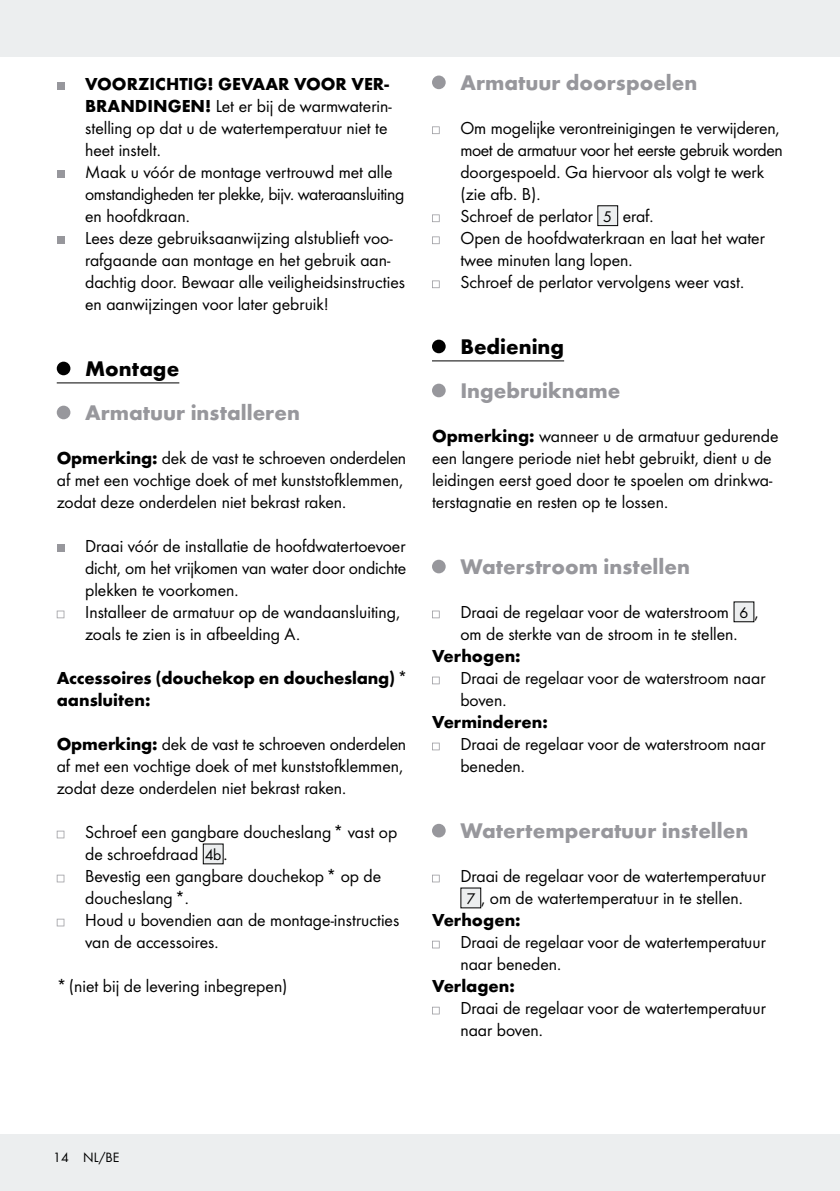
<style>
.page{position:relative;width:840px;height:1191px;background:#fff}
.page>*{position:absolute;margin:0;border:0;box-sizing:border-box;transform-origin:0 0}
.t1{font:700 22px "Futura";color:#97979c}
.t2{font:700 22px "Futura";color:#000}
.t3{font:18px/22px "Futura Boo";color:#000}
.t4{font:700 18px/22px "Futura";color:#000}
.t5{font:14px "Futura Boo";color:#000}
.s1{font-family:"Futura";font-weight:700}
.s2{font-size:16px}
</style>
<div class="page">
<div style="left:0;top:0;width:839px;height:57px;background:#eceeef"></div>
<div style="left:0;top:1134px;width:839px;height:57px;background:#eceeef"></div>
<hr style="left:57px;top:382px;width:122px;height:1px;background:#000">
<div style="left:57px;top:82px;width:7px;height:8px;background:#97979c"></div>
<div style="left:57px;top:170px;width:7px;height:8px;background:#97979c"></div>
<div style="left:57px;top:236px;width:7px;height:8px;background:#97979c"></div>
<div style="left:57px;top:362px;width:13px;height:13px;background:#000;border-radius:50%"></div>
<div style="left:57px;top:406px;width:13px;height:13px;background:#97979c;border-radius:50%"></div>
<div style="left:57px;top:544px;width:7px;height:8px;background:#97979c"></div>
<svg style="left:57px;top:610px;width:7px;height:8px"></svg>
<svg style="left:57px;top:830px;width:7px;height:8px"></svg>
<div style="left:203px;top:844px;width:20px;height:20px;background:#eceeef"></div>
<svg style="left:57px;top:874px;width:7px;height:8px"></svg>
<svg style="left:57px;top:918px;width:7px;height:8px"></svg>
<hr style="left:432px;top:360px;width:132px;height:1px;background:#000">
<div style="left:432px;top:76px;width:13px;height:13px;background:#97979c;border-radius:50%"></div>
<svg style="left:432px;top:126px;width:7px;height:8px"></svg>
<svg style="left:432px;top:214px;width:7px;height:8px"></svg>
<div style="left:597px;top:206px;width:20px;height:20px;background:#eceeef"></div>
<svg style="left:432px;top:236px;width:7px;height:8px"></svg>
<svg style="left:432px;top:280px;width:7px;height:8px"></svg>
<div style="left:432px;top:340px;width:13px;height:13px;background:#000;border-radius:50%"></div>
<div style="left:432px;top:384px;width:13px;height:13px;background:#97979c;border-radius:50%"></div>
<div style="left:432px;top:560px;width:13px;height:13px;background:#97979c;border-radius:50%"></div>
<svg style="left:432px;top:610px;width:7px;height:8px"></svg>
<div style="left:733px;top:602px;width:20px;height:20px;background:#eceeef"></div>
<svg style="left:432px;top:676px;width:7px;height:8px"></svg>
<svg style="left:432px;top:742px;width:7px;height:8px"></svg>
<div style="left:432px;top:824px;width:13px;height:13px;background:#97979c;border-radius:50%"></div>
<svg style="left:432px;top:874px;width:7px;height:8px"></svg>
<div style="left:460px;top:888px;width:20px;height:20px;background:#eceeef"></div>
<svg style="left:432px;top:940px;width:7px;height:8px"></svg>
<svg style="left:432px;top:1006px;width:7px;height:8px"></svg>
<p class="t4" style="left:85px;top:73px;width:305px">VOORZICHTIG! GEVAAR VOOR VER-</p>
<p class="t3" style="left:85px;top:95px;width:321px"><span class="s1">BRANDINGEN!</span> Let er bij de warmwaterin&shy;stelling op dat u de watertemperatuur niet te heet instelt.<br>Maak u vóór de montage vertrouwd met alle omstandigheden ter plekke, bijv. wateraansluiting en hoofdkraan.<br>Lees deze gebruiksaanwijzing alstublieft voo&shy;rafgaande aan montage en het gebruik aan&shy;dachtig door. Bewaar alle veiligheidsinstructies en aanwijzingen voor later gebruik!</p>
<p class="t2" style="left:85px;top:355px;width:96px">Montage</p>
<p class="t1" style="left:85px;top:399px;width:216px">Armatuur installeren</p>
<p class="t3" style="left:57px;top:447px;width:351px"><span class="s1">Opmerking:</span> dek de vast te schroeven onderdelen af met een vochtige doek of met kunststofklemmen, zodat deze onderdelen niet bekrast raken.</p>
<p class="t3" style="left:85px;top:535px;width:322px">Draai vóór de installatie de hoofdwatertoevoer dicht, om het vrijkomen van water door ondichte plekken te voorkomen.<br>Installeer de armatuur op de wandaansluiting, zoals te zien is in afbeelding A.</p>
<p class="t4" style="left:57px;top:667px;width:352px">Accessoires (douchekop en doucheslang)* aansluiten:</p>
<p class="t3" style="left:57px;top:733px;width:351px"><span class="s1">Opmerking:</span> dek de vast te schroeven onderdelen af met een vochtige doek of met kunststofklemmen, zodat deze onderdelen niet bekrast raken.</p>
<p class="t3" style="left:85px;top:821px;width:315px">Schroef een gangbare doucheslang* vast op de schroefdraad <span class="s2">4b</span> .<br>Bevestig een gangbare douchekop* op de doucheslang*.<br>Houd u bovendien aan de montage-instructies van de accessoires.</p>
<p class="t3" style="left:57px;top:975px;width:232px">*(niet bij de levering inbegrepen)</p>
<p class="t1" style="left:460px;top:69px;width:238px">Armatuur doorspoelen</p>
<p class="t3" style="left:460px;top:117px;width:324px">Om mogelijke verontreinigingen te verwijderen, moet de armatuur voor het eerste gebruik worden doorgespoeld. Ga hiervoor als volgt te werk (zie afb. B).<br>Schroef de perlator <span class="s2">5</span> eraf.<br>Open de hoofdwaterkraan en laat het water twee minuten lang lopen.<br>Schroef de perlator vervolgens weer vast.</p>
<p class="t2" style="left:460px;top:333px;width:105px">Bediening</p>
<p class="t1" style="left:460px;top:377px;width:161px">Ingebruikname</p>
<p class="t3" style="left:432px;top:425px;width:348px"><span class="s1">Opmerking:</span> wanneer u de armatuur gedurende een langere periode niet hebt gebruikt, dient u de leidingen eerst goed door te spoelen om drinkwa&shy;terstagnatie en resten op te lossen.</p>
<p class="t1" style="left:460px;top:553px;width:231px">Waterstroom instellen</p>
<p class="t3" style="left:460px;top:601px;width:299px">Draai de regelaar voor de waterstroom <span class="s2">6</span> , om de sterkte van de stroom in te stellen.</p>
<p class="t4" style="left:432px;top:645px;width:90px">Verhogen:</p>
<p class="t3" style="left:460px;top:667px;width:306px">Draai de regelaar voor de waterstroom naar boven.</p>
<p class="t4" style="left:432px;top:711px;width:117px">Verminderen:</p>
<p class="t3" style="left:460px;top:733px;width:306px">Draai de regelaar voor de waterstroom naar beneden.</p>
<p class="t1" style="left:460px;top:817px;width:289px">Watertemperatuur instellen</p>
<p class="t3" style="left:466px;top:865px;width:301px;text-indent:-6px">Draai de regelaar voor de watertemperatuur<br><span class="s2">7</span> , om de watertemperatuur in te stellen.</p>
<p class="t4" style="left:432px;top:909px;width:90px">Verhogen:</p>
<p class="t3" style="left:460px;top:931px;width:307px">Draai de regelaar voor de watertemperatuur naar beneden.</p>
<p class="t4" style="left:432px;top:975px;width:84px">Verlagen:</p>
<p class="t3" style="left:460px;top:997px;width:307px">Draai de regelaar voor de watertemperatuur naar boven.</p>
<p class="t5" style="left:53px;top:1149px;width:67px">14 NL/BE</p>
</div>
